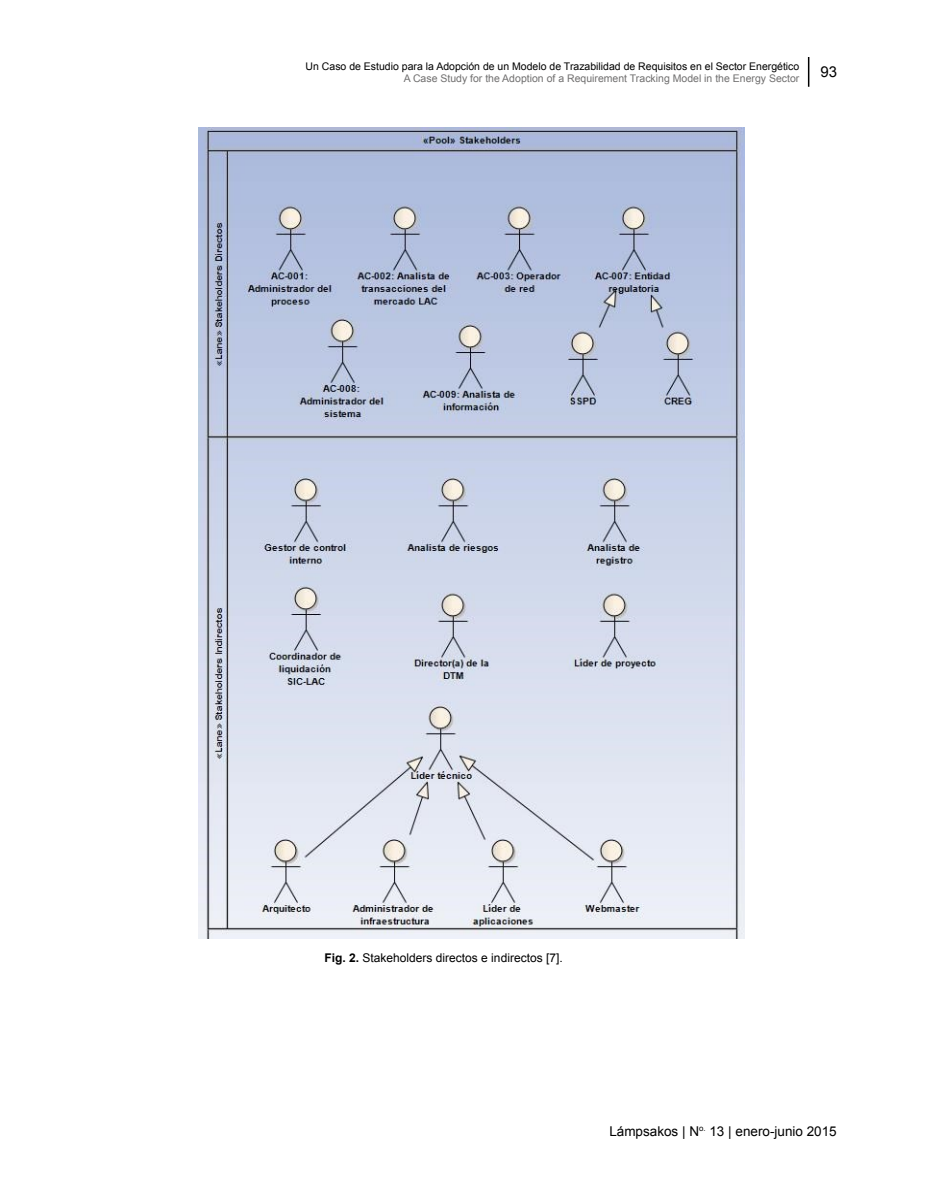
<style>
.page{position:relative;width:944px;height:1191px;background:#fff}
.page>*{position:absolute;margin:0;border:0;box-sizing:border-box;transform-origin:0 0}
.t1{font:15px "Arial";color:#000}
.t2{font:13.5px "Arial";color:#000}
.t3{font:12px "Arial";color:#000}
.t4{font:10.5px "Arial";color:#000}
.t5{font:10.5px "Arial";color:#706f6f}
.s1{font-weight:700}
</style>
<div class="page">
<hr style="left:808px;top:57px;width:1px;height:30px;background:#000">
<img style="left:198px;top:128px;width:546px;height:810px">
<p class="t4" style="left:306px;top:59px;width:495px">Un Caso de Estudio para la Adopción de un Modelo de Trazabilidad de Requisitos en el Sector Energético</p>
<p class="t5" style="left:404px;top:71px;width:397px">A Case Study for the Adoption of a Requirement Tracking Model in the Energy Sector</p>
<h1 class="t1" style="left:820px;top:62px;width:18px">93</h1>
<p class="t3" style="left:325px;top:949px;width:240px"><span class="s1">Fig. 2.</span> Stakeholders directos e indirectos [7].</p>
<p class="t2" style="left:609px;top:1121px;width:229px">Lámpsakos | N<sup>o.</sup> 13 | enero-junio 2015</p>
</div>
